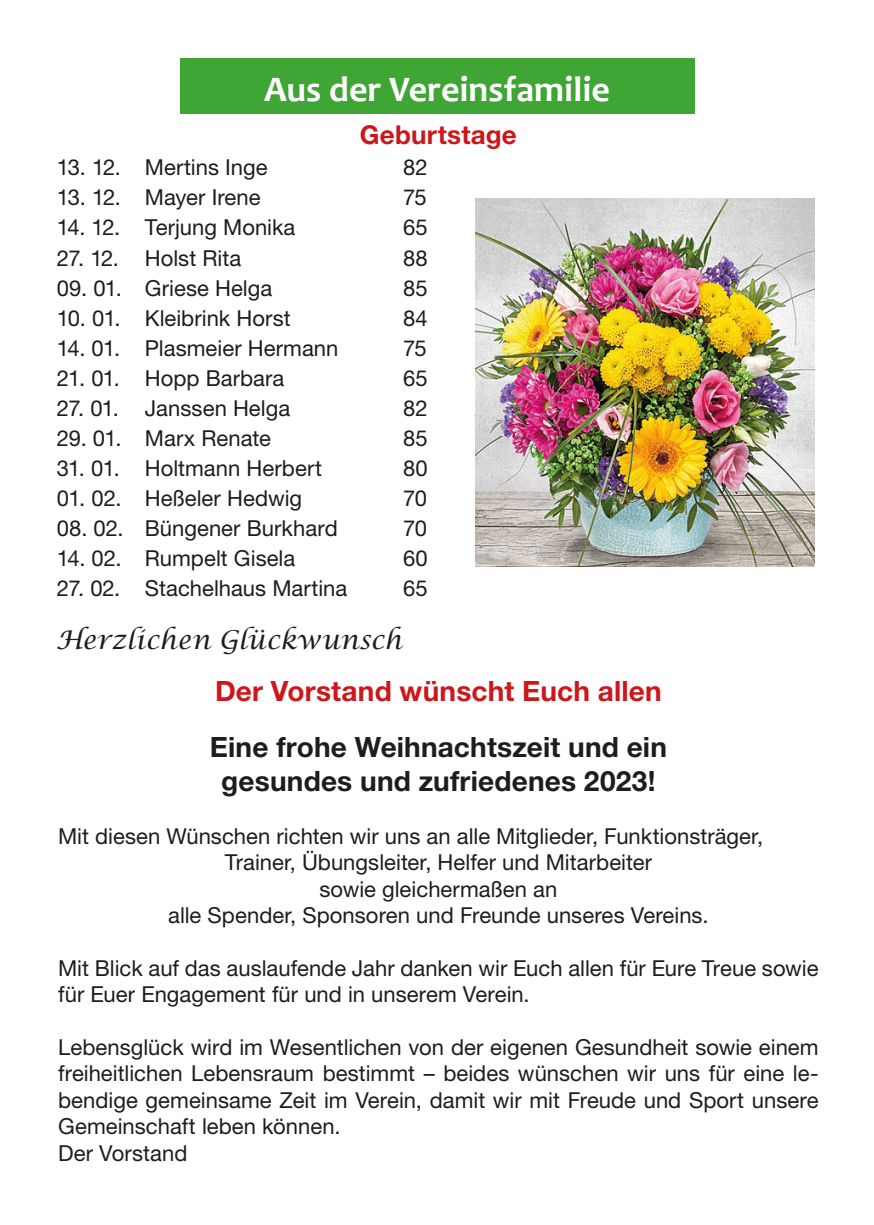
<style>
.page{position:relative;width:874px;height:1225px;background:#fff}
.page>*{position:absolute;margin:0;border:0;box-sizing:border-box;transform-origin:0 0}
.t1{font:700 36px "Candara";color:#fff}
.t2{font:700 28px/33.6px "Helvetica Neue LT Std";letter-spacing:.005em;color:#1d1d1b;text-align:center}
.t3{font:700 28px "Helvetica Neue LT Std";letter-spacing:.005em;color:#cd171a}
.t4{font:italic 26px "Lucida Calligraphy";color:#1d1d1b}
.t5{font:700 26px "Helvetica Neue LT Std";letter-spacing:.01em;color:#cd171a}
.t6{font:22px/26.4px "Helvetica Neue LT Std";color:#1d1d1b}
</style>
<div class="page">
<div style="left:180px;top:58px;width:513px;height:55px;background:#3fa535"></div>
<img style="left:475px;top:198px;width:339px;height:368px">
<h1 class="t1" style="left:264px;top:67px;width:347px">Aus der Vereinsfamilie</h1>
<p class="t5" style="left:360px;top:119px;width:158px">Geburtstage</p>
<p class="t6" style="left:57px;top:154px;width:212px">13. 12. Mertins Inge</p>
<p class="t6" style="left:403px;top:154px;width:26px">82</p>
<p class="t6" style="left:57px;top:184px;width:205px">13. 12. Mayer Irene</p>
<p class="t6" style="left:403px;top:184px;width:25px">75</p>
<p class="t6" style="left:57px;top:214px;width:240px">14. 12. Terjung Monika</p>
<p class="t6" style="left:403px;top:214px;width:26px">65</p>
<p class="t6" style="left:57px;top:244px;width:186px">27. 12. Holst Rita</p>
<p class="t6" style="left:403px;top:244px;width:26px">88</p>
<p class="t6" style="left:57px;top:274px;width:217px">09. 01. Griese Helga</p>
<p class="t6" style="left:403px;top:274px;width:26px">85</p>
<p class="t6" style="left:57px;top:304px;width:235px">10. 01. Kleibrink Horst</p>
<p class="t6" style="left:403px;top:304px;width:26px">84</p>
<p class="t6" style="left:57px;top:334px;width:283px">14. 01. Plasmeier Hermann</p>
<p class="t6" style="left:403px;top:334px;width:25px">75</p>
<p class="t6" style="left:57px;top:364px;width:229px">21. 01. Hopp Barbara</p>
<p class="t6" style="left:403px;top:364px;width:26px">65</p>
<p class="t6" style="left:57px;top:394px;width:235px">27. 01. Janssen Helga</p>
<p class="t6" style="left:403px;top:394px;width:26px">82</p>
<p class="t6" style="left:57px;top:424px;width:215px">29. 01. Marx Renate</p>
<p class="t6" style="left:403px;top:424px;width:26px">85</p>
<p class="t6" style="left:57px;top:454px;width:267px">31. 01. Holtmann Herbert</p>
<p class="t6" style="left:403px;top:454px;width:26px">80</p>
<p class="t6" style="left:57px;top:484px;width:247px">01. 02. Heßeler Hedwig</p>
<p class="t6" style="left:403px;top:484px;width:25px">70</p>
<p class="t6" style="left:57px;top:514px;width:282px">08. 02. Büngener Burkhard</p>
<p class="t6" style="left:403px;top:514px;width:25px">70</p>
<p class="t6" style="left:57px;top:544px;width:240px">14. 02. Rumpelt Gisela</p>
<p class="t6" style="left:403px;top:544px;width:26px">60</p>
<p class="t6" style="left:57px;top:574px;width:292px">27. 02. Stachelhaus Martina</p>
<p class="t6" style="left:403px;top:574px;width:26px">65</p>
<p class="t4" style="left:56px;top:624px;width:347px">Herzlichen Glückwunsch</p>
<p class="t3" style="left:215px;top:674px;width:448px">Der Vorstand wünscht Euch allen</p>
<p class="t2" style="left:210px;top:730px;width:458px">Eine frohe Weihnachtszeit und ein gesundes und zufriedenes 2023!</p>
<p class="t6" style="left:58px;top:822px;width:706px">Mit diesen Wünschen richten wir uns an alle Mitglieder, Funktionsträger,</p>
<p class="t6" style="left:224px;top:848px;width:429px">Trainer, Übungsleiter, Helfer und Mitarbeiter</p>
<p class="t6" style="left:319px;top:875px;width:239px">sowie gleichermaßen an</p>
<p class="t6" style="left:168px;top:901px;width:542px">alle Spender, Sponsoren und Freunde unseres Vereins.</p>
<p class="t6" style="left:58px;top:954px;width:761px">Mit Blick auf das auslaufende Jahr danken wir Euch allen für Eure Treue sowie für Euer Engagement für und in unserem Verein.</p>
<p class="t6" style="left:58px;top:1033px;width:761px">Lebensglück wird im Wesentlichen von der eigenen Gesundheit sowie einem freiheitlichen Lebensraum bestimmt – beides wünschen wir uns für eine le&shy;bendige gemeinsame Zeit im Verein, damit wir mit Freude und Sport unsere Gemeinschaft leben können.<br>Der Vorstand</p>
</div>
